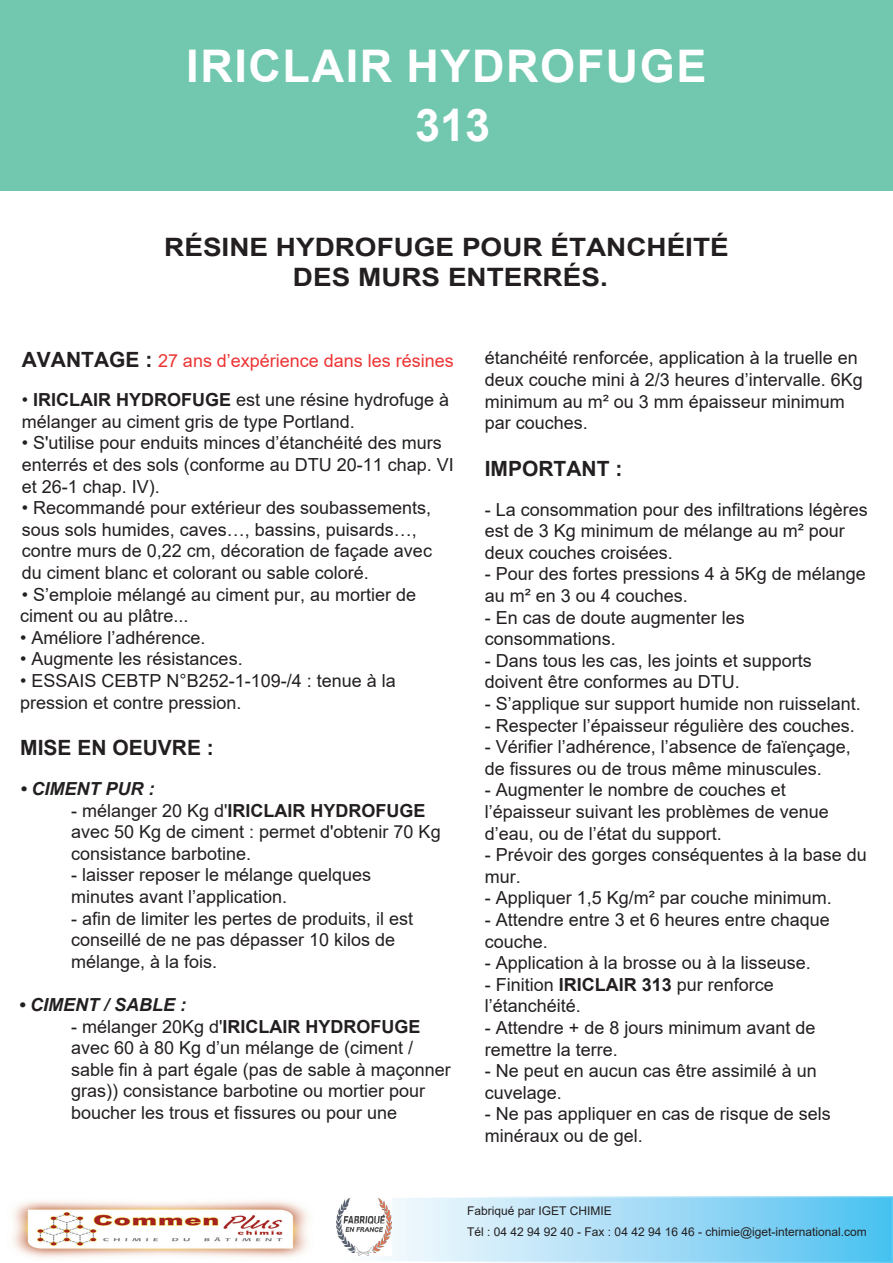
<style>
.page{position:relative;width:893px;height:1263px;background:#fff}
.page>*{position:absolute;margin:0;border:0;box-sizing:border-box;transform-origin:0 0}
.t1{font:700 45px/58.2px "Arial";letter-spacing:.035em;color:#fff;text-align:center}
.t2{font:700 25.35px "Arial";color:#231f20;scale:1.1 1}
.t3{font:700 21px "Arial";color:#231f20}
.t4{font:18px/21.6px "Arial";color:#231f20}
.t5{font:18px "Arial";color:#ee3434}
.t6{font:italic 700 18px "Arial";color:#231f20}
.t7{font:12px/21px "Arial";color:#231f20}
.s1{font-weight:700;font-size:21px;color:#231f20}
.s2{font-weight:700}
</style>
<div class="page">
<div style="left:0;top:0;width:893px;height:190px;background:#71c8af"></div>
<svg style="left:336px;top:1199px;width:554px;height:61px;background:#a4dcf6"></svg>
<div style="left:1px;top:1196px;width:892px;height:67px;border:2px solid #fff"></div>
<img style="left:337px;top:1199px;width:55px;height:57px">
<img style="left:7px;top:1197px;width:308px;height:61px">
<h1 class="t1" style="left:186px;top:38px;width:522px">IRICLAIR HYDROFUGE<br>313</h1>
<h2 class="t2" style="left:164px;top:229px;width:51px">RÉSINE</h2>
<h2 class="t2" style="left:276px;top:229px;width:19px">HYDROFUGE</h2>
<h2 class="t2" style="left:462px;top:229px;width:19px">POUR</h2>
<h2 class="t2" style="left:550px;top:229px;width:36px">ÉTANCH</h2>
<h2 class="t2" style="left:667px;top:229px;width:58px">ÉITÉ</h2>
<h2 class="t2" style="left:293px;top:259px;width:18px">DES</h2>
<h2 class="t2" style="left:358px;top:259px;width:19px">MURS</h2>
<h2 class="t2" style="left:448px;top:259px;width:19px">ENTERR</h2>
<h2 class="t2" style="left:563px;top:259px;width:42px">ÉS.</h2>
<p class="t5" style="left:22px;top:348px;width:433px"><span class="s1">AVANTAGE :</span> 27 ans d’expérience dans les résines</p>
<p class="t4" style="left:22px;top:389px;width:429px">• <span class="s2">IRICLAIR HYDROFUGE</span> est une résine hydrofuge à mélanger au ciment gris de type Portland.</p>
<p class="t4" style="left:22px;top:432px;width:434px">• S'utilise pour enduits minces d’étanchéité des murs enterrés et des sols (conforme au DTU 20-11 chap. VI et 26-1 chap. IV).</p>
<p class="t4" style="left:22px;top:497px;width:412px">• Recommandé pour extérieur des soubassements, sous sols humides, caves…, bassins, puisards…, contre murs de 0,22 cm, décoration de façade avec du ciment blanc et colorant ou sable coloré.</p>
<p class="t4" style="left:20px;top:583px;width:397px">• S’emploie mélangé au ciment pur, au mortier de ciment ou au plâtre...</p>
<p class="t4" style="left:20px;top:626px;width:187px">• Améliore l’adhérence.</p>
<p class="t4" style="left:20px;top:648px;width:224px">• Augmente les résistances.</p>
<p class="t4" style="left:20px;top:670px;width:377px">• ESSAIS CEBTP N°B252-1-109-/4 : tenue à la pression et contre pression.</p>
<p class="t3" style="left:20px;top:733px;width:195px">MISE EN OEUVRE :</p>
<p class="t6" style="left:20px;top:777px;width:136px">• CIMENT PUR :</p>
<p class="t4" style="left:71px;top:799px;width:371px">- mélanger 20 Kg d'<span class="s2">IRICLAIR HYDROFUGE </span>avec 50 Kg de ciment : permet d'obtenir 70 Kg consistance barbotine.</p>
<p class="t4" style="left:71px;top:864px;width:302px">- laisser reposer le mélange quelques minutes avant l’application.</p>
<p class="t4" style="left:71px;top:907px;width:344px">- afin de limiter les pertes de produits, il est conseillé de ne pas dépasser 10 kilos de mélange, à la fois.</p>
<p class="t6" style="left:19px;top:993px;width:169px">• CIMENT / SABLE :</p>
<p class="t4" style="left:71px;top:1015px;width:381px">- mélanger 20Kg d'<span class="s2">IRICLAIR HYDROFUGE </span>avec 60 à 80 Kg d’un mélange de (ciment / sable fin à part égale (pas de sable à maçonner gras)) consistance barbotine ou mortier pour boucher les trous et fissures ou pour une</p>
<p class="t4" style="left:485px;top:347px;width:380px">étanchéité renforcée, application à la truelle en deux couche mini à 2/3 heures d’intervalle. 6Kg minimum au m² ou 3 mm épaisseur minimum par couches.</p>
<p class="t3" style="left:485px;top:454px;width:139px">IMPORTANT :</p>
<p class="t4" style="left:485px;top:498px;width:385px">- La consommation pour des infiltrations légères est de 3 Kg minimum de mélange au m² pour deux couches croisées.</p>
<p class="t4" style="left:485px;top:563px;width:383px">- Pour des fortes pressions 4 à 5Kg de mélange au m² en 3 ou 4 couches.</p>
<p class="t4" style="left:485px;top:606px;width:262px">- En cas de doute augmenter les consommations.</p>
<p class="t4" style="left:485px;top:649px;width:329px">- Dans tous les cas, les joints et supports doivent être conformes au DTU.</p>
<p class="t4" style="left:485px;top:693px;width:378px">- S’applique sur support humide non ruisselant.</p>
<p class="t4" style="left:485px;top:714px;width:372px">- Respecter l’épaisseur régulière des couches.</p>
<p class="t4" style="left:485px;top:736px;width:368px">- Vérifier l’adhérence, l’absence de faïençage, de fissures ou de trous même minuscules.</p>
<p class="t4" style="left:485px;top:779px;width:346px">- Augmenter le nombre de couches et l’épaisseur suivant les problèmes de venue d’eau, ou de l’état du support.</p>
<p class="t4" style="left:485px;top:844px;width:384px">- Prévoir des gorges conséquentes à la base du mur.</p>
<p class="t4" style="left:485px;top:887px;width:349px">- Appliquer 1,5 Kg/m² par couche minimum.</p>
<p class="t4" style="left:485px;top:909px;width:347px">- Attendre entre 3 et 6 heures entre chaque couche.</p>
<p class="t4" style="left:485px;top:952px;width:328px">- Application à la brosse ou à la lisseuse.</p>
<p class="t4" style="left:485px;top:973px;width:291px">- Finition <span class="s2">IRICLAIR 313</span> pur renforce l’étanchéité.</p>
<p class="t4" style="left:485px;top:1017px;width:332px">- Attendre + de 8 jours minimum avant de remettre la terre.</p>
<p class="t4" style="left:485px;top:1060px;width:334px">- Ne peut en aucun cas être assimilé à un cuvelage.</p>
<p class="t4" style="left:485px;top:1103px;width:348px">- Ne pas appliquer en cas de risque de sels minéraux ou de gel.</p>
<p class="t7" style="left:467px;top:1200px;width:401px">Fabriqué par IGET CHIMIE<br>Tél : 04 42 94 92 40 - Fax : 04 42 94 16 46 - chimie@iget-international.com</p>
</div>
